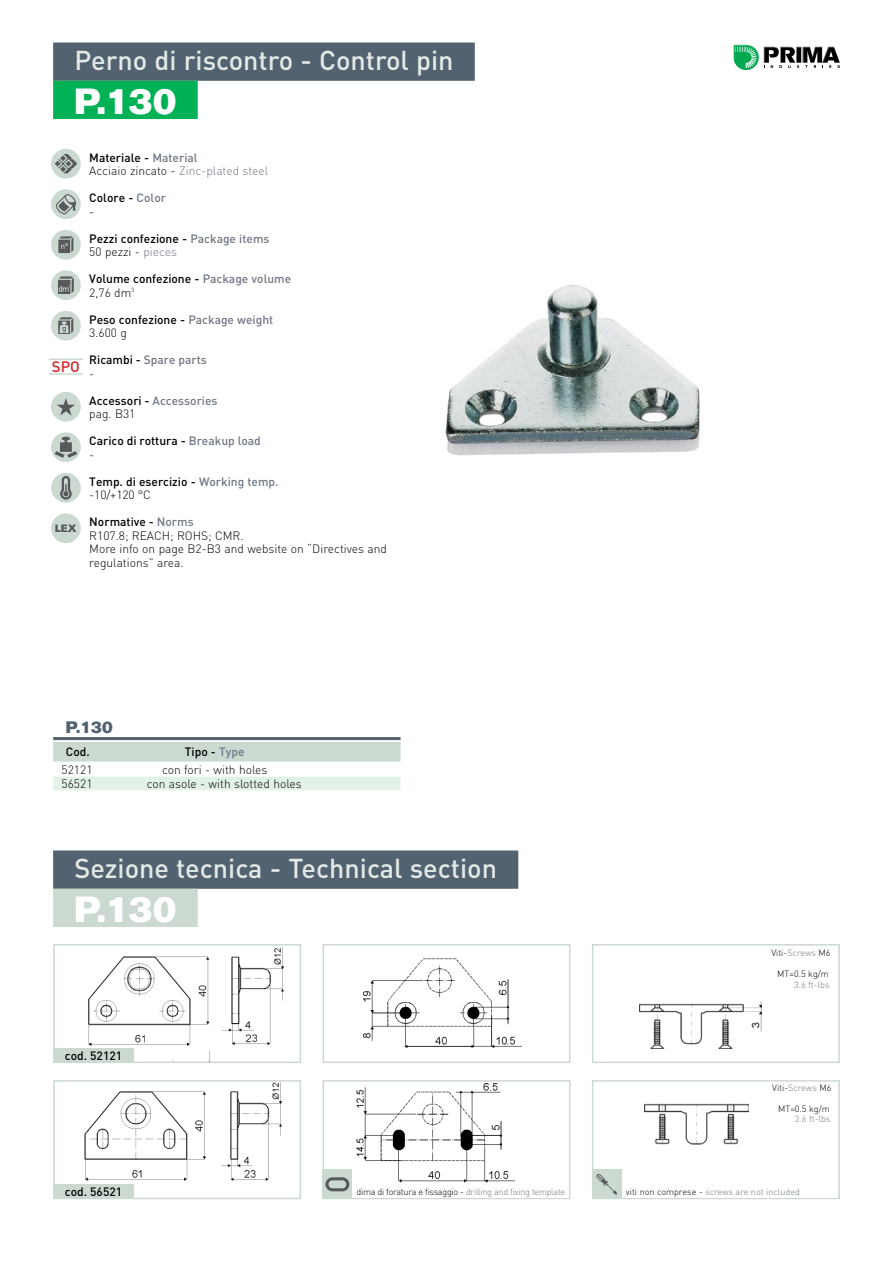
<style>
.page{position:relative;width:893px;height:1263px;background:#fff}
.page>*{position:absolute;margin:0;border:0;box-sizing:border-box;transform-origin:0 0}
.t1{font:36px "Akzidenz Grotesk BE Super";letter-spacing:.01em;color:#fff}
.t2{font:500 27px "DIN";color:#e3e9e5}
.t3{font:16.5px "Akzidenz Grotesk BE Super";color:#536270}
.t4{font:500 15px "DIN";color:#d2232a}
.t5{font:500 12px/13.5px "DIN";color:#000}
.t6{font:300 12px/13.5px "DIN";color:#000}
.t7{font:300 12px/13.5px "DIN";color:#6e7784}
.t8{font:500 12px/13.5px "DIN";color:#6e7784}
.t9{font:300 9px "DIN";letter-spacing:-.03em;color:#000}
.t10{font:300 9px "DIN";color:#6e7784}
.t11{font:300 9px "DIN";color:#000}
.s1{font-weight:500;color:#000}
.s2{font-weight:500}
.s3{color:#000}
.s4{color:#6e7784}
.s5{font-weight:300}
.s6{font-weight:300;color:#6e7784}
.s7{font-weight:300;color:#000}
.s8{font-weight:500;color:#6e7784}
</style>
<div class="page">
<svg style="left:733px;top:45px;width:107px;height:25px"></svg>
<img style="left:640px;top:1001px;width:122px;height:48px">
<div style="left:592px;top:944px;width:248px;height:119px;border:2px solid #cbd9d1"></div>
<img style="left:645px;top:1101px;width:103px;height:44px">
<div style="left:592px;top:1080px;width:248px;height:119px;border:2px solid #cbd9d1"></div>
<img style="left:364px;top:958px;width:158px;height:90px">
<div style="left:323px;top:944px;width:247px;height:119px;border:2px solid #cbd9d1"></div>
<img style="left:357px;top:1083px;width:158px;height:100px">
<div style="left:323px;top:1080px;width:247px;height:119px;border:2px solid #cbd9d1"></div>
<img style="left:445px;top:284px;width:255px;height:172px">
<div style="left:53px;top:43px;width:422px;height:38px;background:#536270"></div>
<div style="left:53px;top:81px;width:145px;height:38px;background:#00b156"></div>
<div style="left:53px;top:777px;width:348px;height:13px;background:#e3f2e7"></div>
<hr style="left:53px;top:737px;width:348px;height:3px;background:#536270">
<div style="left:53px;top:742px;width:348px;height:19px;background:#cbd9d1"></div>
<div style="left:51px;top:149px;width:30px;height:30px;background:#cbd9d1;border-radius:50%"></div>
<svg style="left:55px;top:154px;width:22px;height:20px"></svg>
<div style="left:51px;top:189px;width:30px;height:30px;background:#cbd9d1;border-radius:50%"></div>
<svg style="left:56px;top:194px;width:20px;height:20px"></svg>
<div style="left:51px;top:230px;width:30px;height:30px;background:#cbd9d1;border-radius:50%"></div>
<svg style="left:58px;top:236px;width:15px;height:17px"></svg>
<div style="left:51px;top:270px;width:30px;height:30px;background:#cbd9d1;border-radius:50%"></div>
<svg style="left:58px;top:276px;width:16px;height:18px"></svg>
<div style="left:51px;top:311px;width:30px;height:30px;background:#cbd9d1;border-radius:50%"></div>
<svg style="left:58px;top:317px;width:15px;height:17px"></svg>
<div style="left:51px;top:392px;width:30px;height:30px;background:#cbd9d1;border-radius:50%"></div>
<svg style="left:57px;top:398px;width:18px;height:17px"></svg>
<div style="left:51px;top:432px;width:30px;height:30px;background:#cbd9d1;border-radius:50%"></div>
<svg style="left:55px;top:437px;width:22px;height:21px"></svg>
<div style="left:51px;top:473px;width:30px;height:30px;background:#cbd9d1;border-radius:50%"></div>
<svg style="left:60px;top:476px;width:12px;height:24px"></svg>
<div style="left:51px;top:513px;width:30px;height:30px;background:#cbd9d1;border-radius:50%"></div>
<svg style="left:55px;top:524px;width:21px;height:8px"></svg>
<div style="left:323px;top:1169px;width:29px;height:30px;background:#cbd9d1"></div>
<svg style="left:325px;top:1177px;width:24px;height:14px"></svg>
<div style="left:357px;top:1185px;width:211px;height:13px;background:#fff"></div>
<div style="left:592px;top:1169px;width:30px;height:30px;background:#cbd9d1"></div>
<svg style="left:596px;top:1174px;width:21px;height:21px"></svg>
<div style="left:626px;top:1185px;width:212px;height:13px;background:#fff"></div>
<div style="left:53px;top:850px;width:465px;height:39px;background:#536270"></div>
<div style="left:53px;top:889px;width:145px;height:38px;background:#cbd9d1"></div>
<img style="left:88px;top:956px;width:196px;height:104px">
<div style="left:53px;top:944px;width:248px;height:119px;border:2px solid #cbd9d1"></div>
<img style="left:84px;top:1083px;width:197px;height:98px">
<div style="left:53px;top:1080px;width:248px;height:119px;border:2px solid #cbd9d1"></div>
<div style="left:53px;top:1048px;width:81px;height:15px;background:#cbd9d1"></div>
<div style="left:53px;top:1184px;width:81px;height:15px;background:#cbd9d1"></div>
<img style="left:222px;top:946px;width:61px;height:100px">
<hr style="left:49px;top:358px;width:34px;height:2px;background:#cbd9d1">
<hr style="left:49px;top:373px;width:34px;height:2px;background:#cbd9d1">
<h2 class="t2" style="left:74px;top:43px;width:381px">Perno di riscontro - Control pin</h2>
<h1 class="t1" style="left:74px;top:80px;width:104px">P.130</h1>
<p class="t4" style="left:52px;top:357px;width:29px">SPO</p>
<p class="t7" style="left:89px;top:150px;width:180px"><span class="s1">Materiale -</span> <span class="s2">Material<br></span><span class="s3">Acciaio zincato -</span> Zinc-plated steel</p>
<p class="t5" style="left:89px;top:191px;width:78px">Colore - <span class="s4">Color </span><span class="s5">-</span></p>
<p class="t5" style="left:89px;top:231px;width:182px">Pezzi confezione - <span class="s4">Package items<br></span><span class="s5">50 pezzi -</span> <span class="s6">pieces</span></p>
<p class="t5" style="left:89px;top:272px;width:203px">Volume confezione - <span class="s4">Package volume<br></span><span class="s5">2,76 dm</span><sup>3</sup></p>
<p class="t5" style="left:89px;top:312px;width:185px">Peso confezione - <span class="s4">Package weight<br></span><span class="s5">3.600 g</span></p>
<p class="t8" style="left:89px;top:353px;width:119px"><span class="s3">Ricambi -</span> Spare parts <span class="s7">-</span></p>
<p class="t8" style="left:89px;top:393px;width:130px"><span class="s3">Accessori -</span> Accessories <span class="s7">pag. B31</span></p>
<p class="t5" style="left:89px;top:434px;width:173px">Carico di rottura - <span class="s4">Breakup load </span><span class="s5">-</span></p>
<p class="t5" style="left:89px;top:474px;width:191px">Temp. di esercizio - <span class="s4">Working temp. </span><span class="s5">-10/+120 °C</span></p>
<p class="t6" style="left:89px;top:515px;width:299px"><span class="s2">Normative -</span> <span class="s8">Norms<br></span>R107.8; REACH; ROHS; CMR.<br>More info on page B2-B3 and website on “Directives and regulations” area.</p>
<h3 class="t3" style="left:66px;top:718px;width:48px">P.130</h3>
<p class="t5" style="left:66px;top:744px;width:25px">Cod.</p>
<p class="t5" style="left:185px;top:744px;width:61px">Tipo - <span class="s4">Type</span></p>
<p class="t6" style="left:62px;top:763px;width:32px">52121</p>
<p class="t6" style="left:162px;top:763px;width:107px">con fori - with holes</p>
<p class="t6" style="left:62px;top:776px;width:32px">56521</p>
<p class="t6" style="left:147px;top:776px;width:156px">con asole - with slotted holes</p>
<h2 class="t2" style="left:74px;top:851px;width:424px">Sezione tecnica - Technical section</h2>
<h1 class="t1" style="left:74px;top:888px;width:104px">P.130</h1>
<p class="t5" style="left:65px;top:1048px;width:59px">cod. 52121</p>
<p class="t11" style="left:771px;top:948px;width:61px">Viti-<span class="s4">Screws</span> M6</p>
<p class="t9" style="left:777px;top:969px;width:53px">MT=0.5 kg/m</p>
<p class="t10" style="left:794px;top:979px;width:37px">3.6 ft-lbs</p>
<p class="t11" style="left:772px;top:1082px;width:61px">Viti-<span class="s4">Screws</span> M6</p>
<p class="t9" style="left:778px;top:1103px;width:53px">MT=0.5 kg/m</p>
<p class="t10" style="left:795px;top:1113px;width:37px">3.6 ft-lbs</p>
<p class="t5" style="left:65px;top:1184px;width:59px">cod. 56521</p>
<p class="t9" style="left:357px;top:1186px;width:210px">dima di foratura e fissaggio - <span class="s4">drilling and fixing template</span></p>
<p class="t10" style="left:626px;top:1186px;width:175px"><span class="s3">viti non comprese -</span> screws are not included</p>
</div>
